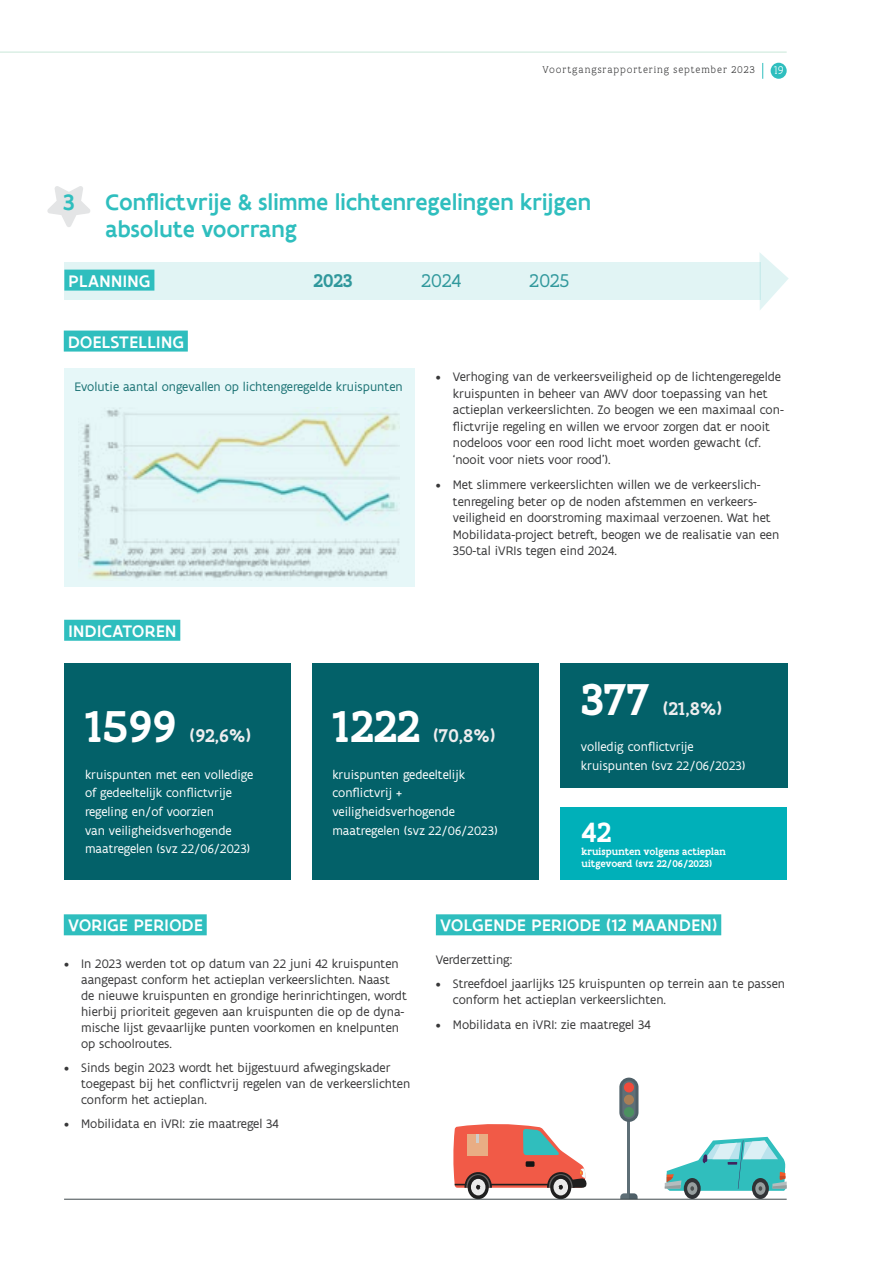
<style>
.page{position:relative;width:893px;height:1263px;background:#fff}
.page>*{position:absolute;margin:0;border:0;box-sizing:border-box;transform-origin:0 0}
.t1{font:500 48px "Flanders Art Serif";color:#fff}
.t2{font:500 30px "Flanders Art Serif";color:#fff}
.t3{font:500 24px/27px "Flanders Art Sans";color:#2fbebe}
.t4{font:500 19.8px "Flanders Art Serif";color:#ededee}
.t5{font:19.8px "Flanders Art Serif";color:#30989c}
.t6{font:500 19.8px "Flanders Art Serif";color:#30989c}
.t7{font:500 18px "Flanders Art Sans";letter-spacing:.025em;color:#fff}
.t8{font:13.2px/16.5px "Flanders Art Sans";color:#383839}
.t9{font:13.2px/18.8px "Flanders Art Sans";color:#fff}
.t10{font:13.2px "Flanders Art Sans";color:#1a7274}
.t11{font:300 12px "Flanders Art Serif";color:#fff}
.t12{font:500 10.5px/12.6px "Flanders Art Serif";color:#fff}
.t13{font:300 10.5px "Flanders Art Serif";letter-spacing:.085em;color:#383839}
</style>
<div class="page">
<svg style="left:762px;top:63px;width:1px;height:16px"></svg>
<div style="left:771px;top:63px;width:16px;height:16px;background:#2fbebe;border-radius:50%"></div>
<hr style="left:0;top:52px;width:787px;height:1px;background:#c9e7d8">
<svg style="left:47px;top:186px;width:43px;height:41px"></svg>
<div style="left:560px;top:807px;width:227px;height:73px;background:#00b0b9"></div>
<div style="left:312px;top:663px;width:227px;height:217px;background:#036169"></div>
<div style="left:560px;top:663px;width:227px;height:124px;background:#036169"></div>
<div style="left:64px;top:663px;width:227px;height:217px;background:#036169"></div>
<div style="left:64px;top:331px;width:124px;height:21px;background:#2fbebe"></div>
<div style="left:64px;top:620px;width:116px;height:21px;background:#2fbebe"></div>
<div style="left:64px;top:914px;width:143px;height:21px;background:#2fbebe"></div>
<div style="left:436px;top:914px;width:285px;height:21px;background:#2fbebe"></div>
<div style="left:64px;top:369px;width:351px;height:218px;background:#e6f7f8"></div>
<img style="left:79px;top:408px;width:321px;height:171px">
<svg style="left:468px;top:1175px;width:21px;height:24px"></svg>
<div style="left:471px;top:1179px;width:14px;height:16px;background:#ebebeb;border-radius:50%"></div>
<svg style="left:550px;top:1175px;width:21px;height:24px"></svg>
<div style="left:553px;top:1179px;width:15px;height:16px;background:#ebebeb;border-radius:50%"></div>
<svg style="left:453px;top:1124px;width:134px;height:68px"></svg>
<hr style="left:627px;top:1100px;width:3px;height:99px;background:#5e6f77">
<svg style="left:620px;top:1193px;width:18px;height:6px"></svg>
<svg style="left:619px;top:1077px;width:19px;height:45px"></svg>
<div style="left:624px;top:1082px;width:10px;height:10px;background:#f04b3b;border-radius:50%"></div>
<div style="left:624px;top:1095px;width:10px;height:10px;background:#a87f57;border-radius:50%"></div>
<div style="left:624px;top:1107px;width:10px;height:10px;background:#4b9160;border-radius:50%"></div>
<svg style="left:752px;top:1178px;width:17px;height:21px"></svg>
<div style="left:755px;top:1182px;width:10px;height:13px;background:#969e9e;border-radius:50%"></div>
<svg style="left:684px;top:1178px;width:17px;height:21px"></svg>
<div style="left:687px;top:1182px;width:10px;height:13px;background:#969e9e;border-radius:50%"></div>
<svg style="left:665px;top:1137px;width:122px;height:54px"></svg>
<hr style="left:64px;top:1199px;width:723px;height:1px;background:#404a4d">
<div style="left:64px;top:262px;width:696px;height:38px;background:#e1f4f4"></div>
<svg style="left:759px;top:253px;width:30px;height:57px"></svg>
<div style="left:64px;top:270px;width:90px;height:21px;background:#2fbebe"></div>
<p class="t13" style="left:542px;top:64px;width:214px">Voortgangsrapportering september 2023</p>
<p class="t11" style="left:774px;top:63px;width:11px">19</p>
<h3 class="t3" style="left:63px;top:189px;width:13px">3</h3>
<h3 class="t3" style="left:106px;top:189px;width:487px">Conflictvrije &amp; slimme lichtenregelingen krijgen absolute voorrang</h3>
<h3 class="t7" style="left:69px;top:269px;width:83px">PLANNING</h3>
<h3 class="t6" style="left:314px;top:268px;width:40px">2023</h3>
<h3 class="t5" style="left:422px;top:269px;width:41px">2024</h3>
<h3 class="t5" style="left:530px;top:269px;width:41px">2025</h3>
<h3 class="t7" style="left:68px;top:330px;width:117px">DOELSTELLING</h3>
<p class="t10" style="left:75px;top:379px;width:330px">Evolutie aantal ongevallen op lichtengeregelde kruispunten</p>
<h3 class="t7" style="left:68px;top:620px;width:109px">INDICATOREN</h3>
<p class="t8" style="left:453px;top:369px;width:333px;text-indent:-17px">• Verhoging van de verkeersveiligheid op de lichtengeregelde kruispunten in beheer van AWV door toepassing van het actieplan verkeerslichten. Zo beogen we een maximaal con&shy;flictvrije regeling en willen we ervoor zorgen dat er nooit nodeloos voor een rood licht moet worden gewacht (cf. ‘nooit voor niets voor rood’).</p>
<p class="t8" style="left:453px;top:477px;width:328px;text-indent:-17px">• Met slimmere verkeerslichten willen we de verkeerslich&shy;tenregeling beter op de noden afstemmen en verkeers&shy;veiligheid en doorstroming maximaal verzoenen. Wat het Mobilidata-project betreft, beogen we de realisatie van een 350-tal iVRIs tegen eind 2024.</p>
<h1 class="t1" style="left:85px;top:696px;width:93px">1599</h1>
<h3 class="t4" style="left:190px;top:723px;width:63px">(92,6%)</h3>
<h1 class="t1" style="left:333px;top:696px;width:89px">1222</h1>
<h3 class="t4" style="left:433px;top:723px;width:64px">(70,8%)</h3>
<p class="t9" style="left:85px;top:765px;width:170px">kruispunten met een volledige of gedeeltelijk conflictvrije regeling en/of voorzien<br>van veiligheidsverhogende maatregelen (svz 22/06/2023)</p>
<p class="t9" style="left:332px;top:765px;width:167px">kruispunten gedeeltelijk conflictvrij + veiligheidsverhogende maatregelen (svz 22/06/2023)</p>
<h1 class="t1" style="left:581px;top:668px;width:70px">377</h1>
<h3 class="t4" style="left:663px;top:696px;width:61px">(21,8%)</h3>
<p class="t9" style="left:581px;top:737px;width:166px">volledig conflictvrije kruispunten (svz 22/06/2023)</p>
<h2 class="t2" style="left:582px;top:813px;width:31px">42</h2>
<p class="t12" style="left:582px;top:845px;width:146px">kruispunten volgens actieplan uitgevoerd (svz 22/06/2023)</p>
<h3 class="t7" style="left:68px;top:914px;width:136px">VORIGE PERIODE</h3>
<h3 class="t7" style="left:440px;top:914px;width:279px">VOLGENDE PERIODE (12 MAANDEN)</h3>
<p class="t8" style="left:81px;top:956px;width:327px;line-height:15.9px;text-indent:-17px">• In 2023 werden tot op datum van 22 juni 42 kruispunten aangepast conform het actieplan verkeerslichten. Naast<br>de nieuwe kruispunten en grondige herinrichtingen, wordt hierbij prioriteit gegeven aan kruispunten die op de dyna&shy;mische lijst gevaarlijke punten voorkomen en knelpunten op schoolroutes.</p>
<p class="t8" style="left:81px;top:1060px;width:331px;line-height:15.9px;text-indent:-17px">• Sinds begin 2023 wordt het bijgestuurd afwegingskader toegepast bij het conflictvrij regelen van de verkeerslichten conform het actieplan.</p>
<p class="t8" style="left:64px;top:1115px;width:216px">• Mobilidata en iVRI: zie maatregel 34</p>
<p class="t8" style="left:436px;top:952px;width:78px">Verderzetting:</p>
<p class="t8" style="left:453px;top:976px;width:334px;line-height:15.9px;text-indent:-17px">• Streefdoel jaarlijks 125 kruispunten op terrein aan te passen conform het actieplan verkeerslichten.</p>
<p class="t8" style="left:436px;top:1016px;width:216px">• Mobilidata en iVRI: zie maatregel 34</p>
</div>
